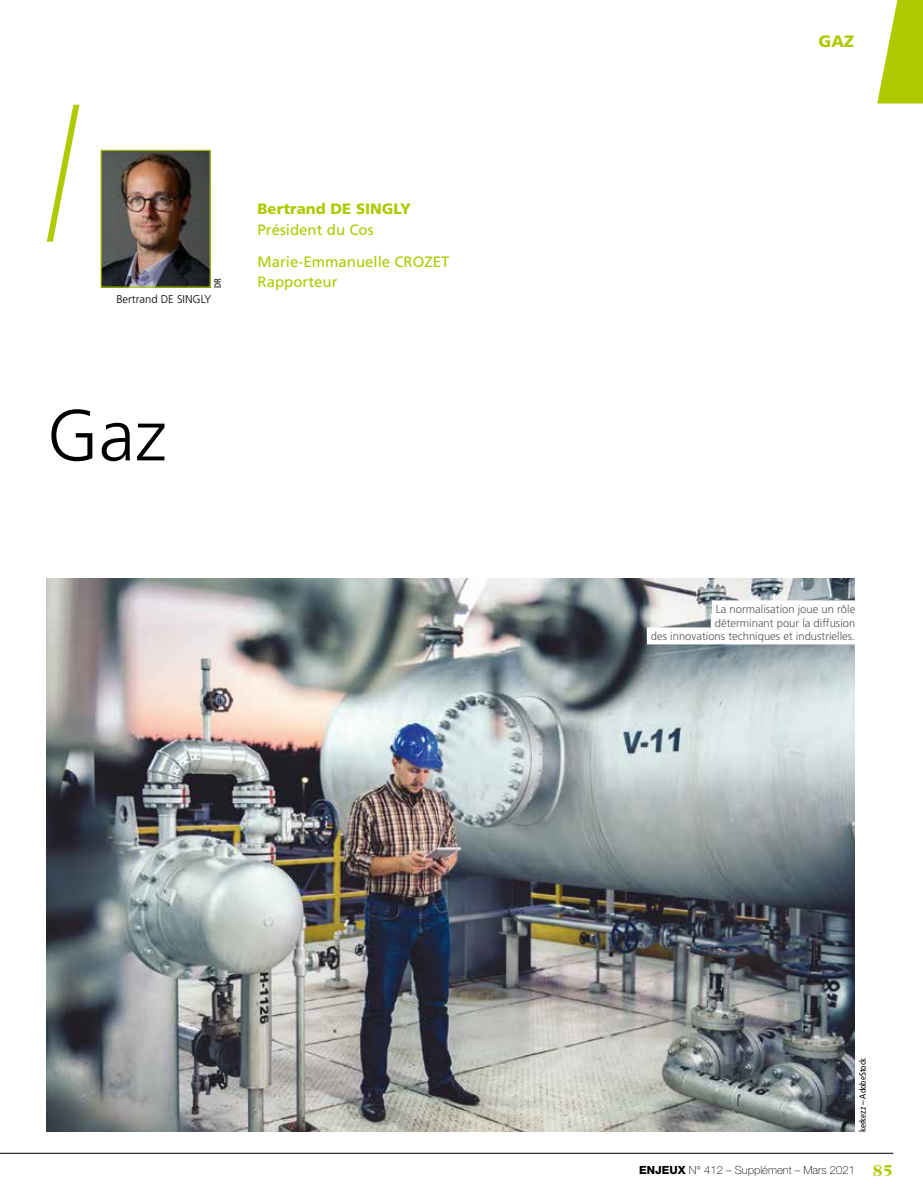
<style>
.page{position:relative;width:923px;height:1200px;background:#fff}
.page>*{position:absolute;margin:0;border:0;box-sizing:border-box;transform-origin:0 0}
.t1{font:300 72px "Frutiger";color:#000}
.t2{font:900 16.5px "Frutiger";color:#afca00}
.t3{font:15px/32.2px "Frutiger";color:#afca00}
.t4{font:900 15px "Frutiger";color:#afca00}
.t5{font:300 11.25px/13.5px "Frutiger";color:#565655;text-align:right}
.t6{font:100 11.25px "Helvetica Neue";color:#000}
.t7{font:300 11.25px "Frutiger";color:#000}
.t8{font:condensed 9px "Frutiger";color:#000}
.s1{font-weight:800}
.s2{font-family:"Fairfield LH";font-weight:800;font-size:16.5px;color:#afca00}
</style>
<div class="page">
<svg style="left:877px;top:0;width:46px;height:103px"></svg>
<svg style="left:47px;top:105px;width:32px;height:136px"></svg>
<img style="left:102px;top:152px;width:107px;height:133px">
<div style="left:100px;top:150px;width:111px;height:137px;border:1px solid #afca00"></div>
<hr style="left:0;top:1152px;width:893px;height:1px;background:#000">
<img style="left:47px;top:578px;width:808px;height:553px">
<div style="left:712px;top:600px;width:147px;height:17px;background:#fff"></div>
<div style="left:711px;top:613px;width:148px;height:17px;background:#fff"></div>
<div style="left:647px;top:627px;width:212px;height:17px;background:#fff"></div>
<p class="t8" style="left:212px;top:287px;width:11px;rotate:-90deg">DR</p>
<p class="t7" style="left:116px;top:292px;width:97px">Bertrand DE SINGLY</p>
<h3 class="t4" style="left:258px;top:200px;width:155px">Bertrand DE SINGLY</h3>
<h3 class="t3" style="left:258px;top:213px;width:193px">Président du Cos<br>Marie-Emmanuelle CROZET</h3>
<h3 class="t3" style="left:258px;top:266px;width:82px">Rapporteur</h3>
<h1 class="t1" style="left:47px;top:394px;width:121px">Gaz</h1>
<h2 class="t2" style="left:818px;top:31px;width:37px">GAZ</h2>
<p class="t5" style="left:651px;top:602px;width:206px">La normalisation joue un rôle<br>déterminant pour la diffusion<br>des innovations techniques et industrielles.</p>
<p class="t5" style="left:814px;top:602px;width:37px">Légend</p>
<p class="t8" style="left:857px;top:1131px;width:75px;rotate:-90deg">kerkezz – AdobeStock</p>
<p class="t6" style="left:639px;top:1163px;width:255px"><span class="s1">ENJEUX</span> N° 412 – Supplément – Mars 2021 <span class="s2">85</span></p>
</div>
